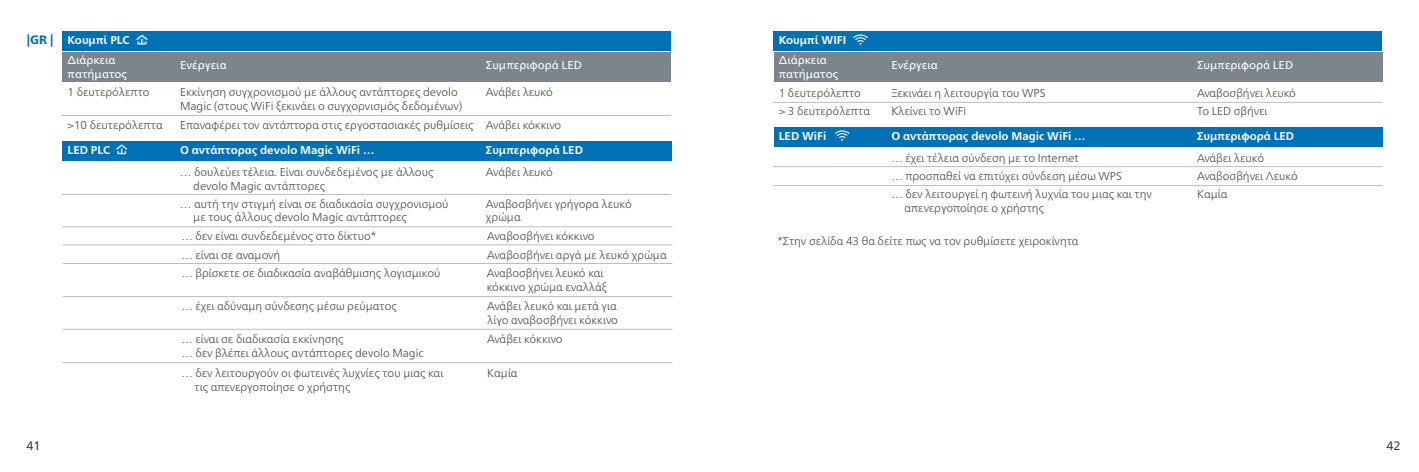
<style>
.page{position:relative;width:1419px;height:472px;background:#fff}
.page>*{position:absolute;margin:0;border:0;box-sizing:border-box;transform-origin:0 0}
.t1{font:12.25px "Frutiger Neue LTW1 G";color:#343e48}
.t2{font:800 12.25px "Frutiger Neue LTW1 G";color:#0071b5}
.t3{font:300 11.38px/13.7px "Frutiger Neue LTW1 G";color:#434847}
.t4{font:700 11.38px "Frutiger Neue LTW1 G";color:#fff}
.t5{font:11.38px/13.7px "Frutiger Neue LTW1 G";color:#fff}
</style>
<div class="page">
<div style="left:63px;top:31px;width:608px;height:20px;background:#0071b5"></div>
<div style="left:63px;top:141px;width:112px;height:19px;background:#0071b5"></div>
<div style="left:175px;top:141px;width:306px;height:19px;background:#0071b5"></div>
<div style="left:481px;top:141px;width:190px;height:19px;background:#0071b5"></div>
<div style="left:63px;top:52px;width:112px;height:29px;background:#7c858c"></div>
<div style="left:175px;top:52px;width:306px;height:29px;background:#7c858c"></div>
<div style="left:481px;top:52px;width:190px;height:29px;background:#7c858c"></div>
<svg style="left:136px;top:34px;width:13px;height:11px"></svg>
<svg style="left:116px;top:144px;width:12px;height:11px"></svg>
<hr style="left:62px;top:115px;width:609px;height:1px;background:#bbbdc2">
<hr style="left:62px;top:194px;width:609px;height:1px;background:#bbbdc2">
<hr style="left:63px;top:226px;width:609px;height:1px;background:#bbbdc2">
<hr style="left:63px;top:244px;width:609px;height:1px;background:#bbbdc2">
<hr style="left:63px;top:263px;width:609px;height:1px;background:#bbbdc2">
<hr style="left:63px;top:296px;width:609px;height:1px;background:#bbbdc2">
<hr style="left:63px;top:328px;width:609px;height:1px;background:#bbbdc2">
<hr style="left:63px;top:362px;width:609px;height:1px;background:#bbbdc2">
<div style="left:774px;top:31px;width:608px;height:20px;background:#0071b5"></div>
<div style="left:774px;top:127px;width:112px;height:19px;background:#0071b5"></div>
<div style="left:886px;top:127px;width:306px;height:19px;background:#0071b5"></div>
<div style="left:1192px;top:127px;width:190px;height:19px;background:#0071b5"></div>
<div style="left:774px;top:52px;width:112px;height:29px;background:#7c858c"></div>
<div style="left:886px;top:52px;width:306px;height:29px;background:#7c858c"></div>
<div style="left:1192px;top:52px;width:190px;height:29px;background:#7c858c"></div>
<svg style="left:853px;top:34px;width:15px;height:11px"></svg>
<svg style="left:835px;top:130px;width:14px;height:10px"></svg>
<hr style="left:773px;top:102px;width:609px;height:1px;background:#bbbdc2">
<hr style="left:773px;top:166px;width:609px;height:1px;background:#bbbdc2">
<hr style="left:773px;top:185px;width:609px;height:1px;background:#bbbdc2">
<p class="t2" style="left:27px;top:31px;width:28px">|GR |</p>
<p class="t4" style="left:68px;top:32px;width:63px">Κουμπί PLC</p>
<p class="t5" style="left:68px;top:52px;width:61px">Διάρκεια πατήματος</p>
<p class="t5" style="left:180px;top:58px;width:48px">Ενέργεια</p>
<p class="t5" style="left:486px;top:58px;width:98px">Συμπεριφορά LED</p>
<p class="t3" style="left:68px;top:85px;width:84px">1 δευτερόλεπτο</p>
<p class="t3" style="left:68px;top:117px;width:97px">&gt;10 δευτερόλεπτα</p>
<p class="t3" style="left:180px;top:85px;width:284px">Εκκίνηση συγχρονισμού με άλλους αντάπτορες devolo<br>Magic (στους WiFi ξεκινάει ο συγχορνισμός δεδομένων)</p>
<p class="t3" style="left:180px;top:117px;width:295px">Επαναφέρει τον αντάπτορα στις εργοστασιακές ρυθμίσεις</p>
<p class="t3" style="left:486px;top:85px;width:68px">Ανάβει λευκό</p>
<p class="t3" style="left:486px;top:117px;width:77px">Ανάβει κόκκινο</p>
<p class="t4" style="left:68px;top:142px;width:44px">LED PLC</p>
<p class="t4" style="left:180px;top:142px;width:196px">O αντάπτορας devolo Magic WiFi …</p>
<p class="t4" style="left:486px;top:142px;width:99px">Συμπεριφορά LED</p>
<p class="t3" style="left:193px;top:164px;width:242px;text-indent:-13px">… δουλεύει τέλεια. Είναι συνδεδεμένος με άλλους devolo Magic αντάπτορες</p>
<p class="t3" style="left:193px;top:196px;width:257px;text-indent:-13px">… αυτή την στιγμή είναι σε διαδικασία συγχρονισμού με τους άλλους devolo Magic αντάπτορες</p>
<p class="t3" style="left:181px;top:226px;width:260px;line-height:18.6px">… δεν είναι συνδεδεμένος στο δίκτυο*<br>… είναι σε αναμονή<br>… βρίσκετε σε διαδικασία αναβάθμισης λογισμικού</p>
<p class="t3" style="left:181px;top:298px;width:217px">… έχει αδύναμη σύνδεσης μέσω ρεύματος</p>
<p class="t3" style="left:181px;top:331px;width:244px">… είναι σε διαδικασία εκκίνησης<br>… δεν βλέπει άλλους αντάπτορες devolo Magic</p>
<p class="t3" style="left:195px;top:365px;width:250px;text-indent:-13px">… δεν λειτουργούν οι φωτεινές λυχνίες του μιας και τις απενεργοποίησε ο χρήστης</p>
<p class="t3" style="left:486px;top:164px;width:68px">Ανάβει λευκό</p>
<p class="t3" style="left:486px;top:196px;width:147px">Αναβοσβήνει γρήγορα λευκό χρώμα</p>
<p class="t3" style="left:487px;top:228px;width:109px">Αναβοσβήνει κόκκινο</p>
<p class="t3" style="left:487px;top:244px;width:181px;line-height:18.9px">Αναβοσβήνει αργά με λευκό χρώμα<br>Αναβοσβήνει λευκό και</p>
<p class="t3" style="left:487px;top:279px;width:121px">κόκκινο χρώμα εναλλάξ</p>
<p class="t3" style="left:487px;top:298px;width:132px">Ανάβει λευκό και μετά για λίγο αναβοσβήνει κόκκινο</p>
<p class="t3" style="left:487px;top:331px;width:77px">Ανάβει κόκκινο</p>
<p class="t3" style="left:487px;top:365px;width:32px">Καμία</p>
<p class="t4" style="left:779px;top:32px;width:69px">Κουμπί WIFI</p>
<p class="t5" style="left:779px;top:52px;width:61px">Διάρκεια πατήματος</p>
<p class="t5" style="left:891px;top:58px;width:48px">Ενέργεια</p>
<p class="t3" style="left:779px;top:83px;width:93px;line-height:18.4px">1 δευτερόλεπτο &gt; 3 δευτερόλεπτα</p>
<p class="t3" style="left:891px;top:85px;width:156px">Ξεκινάει η λειτουργία του WPS</p>
<p class="t3" style="left:891px;top:103px;width:76px">Κλείνει το WiFi</p>
<p class="t5" style="left:1197px;top:58px;width:98px">Συμπεριφορά LED</p>
<p class="t3" style="left:1197px;top:83px;width:100px;line-height:18.4px">Αναβοσβήνει λευκό<br>Το LED σβήνει</p>
<p class="t4" style="left:779px;top:128px;width:49px">LED WiFi</p>
<p class="t4" style="left:891px;top:128px;width:196px">O αντάπτορας devolo Magic WiFi …</p>
<p class="t4" style="left:1197px;top:128px;width:99px">Συμπεριφορά LED</p>
<p class="t3" style="left:891px;top:150px;width:189px">… έχει τέλεια σύνδεση με το Internet</p>
<p class="t3" style="left:891px;top:166px;width:262px;line-height:18px">… προσπαθεί να επιτύχει σύνδεση μέσω WPS<br>… δεν λειτουργεί η φωτεινή λυχνία του μιας και την</p>
<p class="t3" style="left:904px;top:200px;width:141px">απενεργοποίησε ο χρήστης</p>
<p class="t3" style="left:777px;top:233px;width:303px">*Στην σελίδα 43 θα δείτε πως να τον ρυθμίσετε χειροκίνητα</p>
<p class="t3" style="left:1197px;top:148px;width:102px;line-height:18.2px">Ανάβει λευκό<br>Αναβοσβήνει Λευκό<br>Καμία</p>
<p class="t1" style="left:26px;top:436px;width:16px">41</p>
<p class="t1" style="left:1386px;top:436px;width:16px">42</p>
</div>
